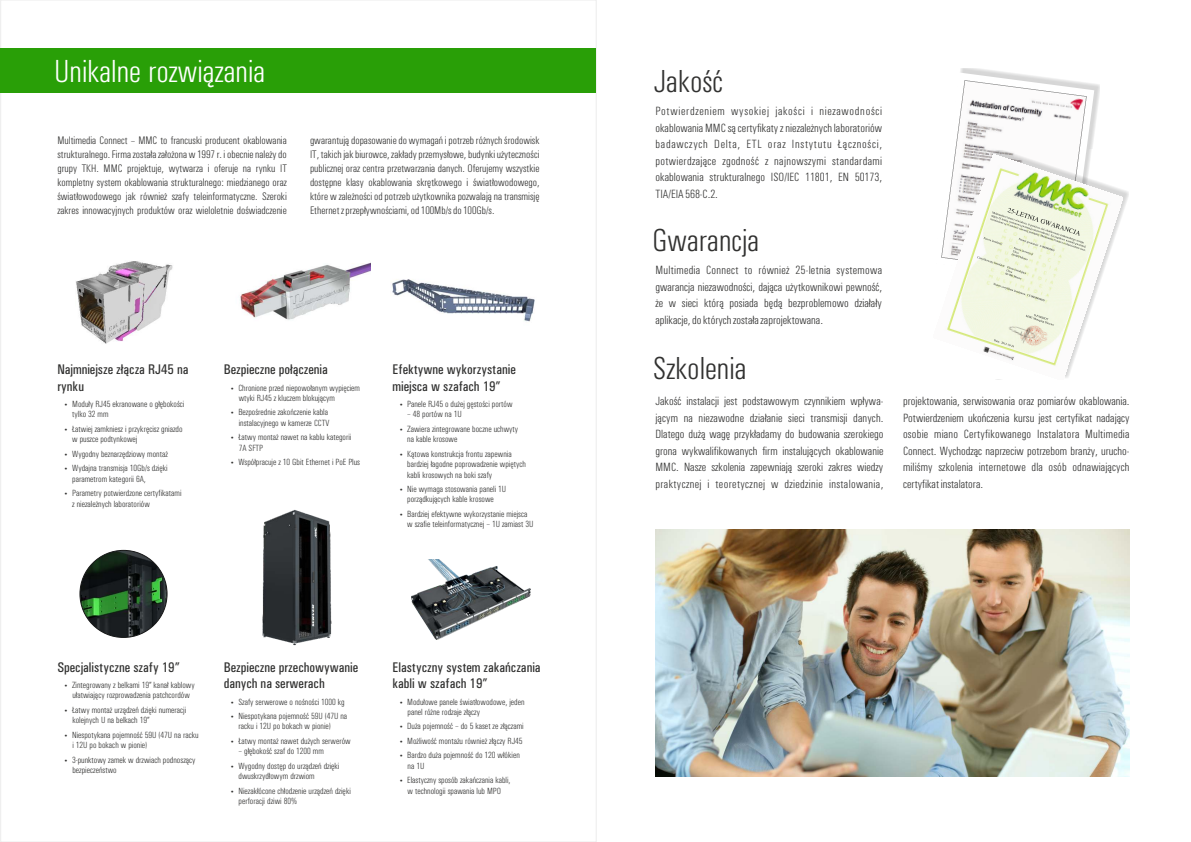
<style>
.page{position:relative;width:1191px;height:842px;background:#fff}
.page>*{position:absolute;margin:0;border:0;box-sizing:border-box;transform-origin:0 0}
.t1{font:300 condensed 32.1px "Univers";color:#fff}
.t2{font:300 condensed 32px "Univers";color:#313130}
.t3{font:500 condensed 14px/16.5px "Univers";color:#313130}
.t4{font:300 condensed 12px/16.6px "Univers";letter-spacing:.005em;color:#313130;text-align:justify}
.t5{font:300 condensed 11px/13.9px "Univers";color:#313130;text-align:justify}
.t6{font:300 condensed 9px/10.4px "Univers";color:#313130}
</style>
<div class="page">
<img style="left:392px;top:279px;width:143px;height:43px">
<img style="left:412px;top:559px;width:118px;height:80px">
<img style="left:76px;top:261px;width:97px;height:83px">
<img style="left:240px;top:262px;width:131px;height:58px">
<img style="left:262px;top:509px;width:70px;height:137px">
<img style="left:80px;top:550px;width:87px;height:87px;border-radius:50%">
<div style="left:1px;top:48px;width:595px;height:45px;background:#299f07"></div>
<div style="left:935px;top:68px;width:164px;height:212px;background:#151616;opacity:.18"></div>
<div style="left:934px;top:150px;width:194px;height:229px;background:#151616;opacity:.18"></div>
<img style="left:934px;top:155px;width:188px;height:225px">
<svg style="left:934px;top:72px;width:160px;height:229px"></svg>
<svg style="left:1025px;top:314px;width:29px;height:12px"></svg>
<svg style="left:993px;top:339px;width:21px;height:8px"></svg>
<img style="left:655px;top:529px;width:474px;height:247px">
<h1 class="t1" style="left:54px;top:60px;width:213px">Unikalne rozwiązania</h1>
<p class="t5" style="left:57px;top:135px;width:231px">Multimedia Connect – MMC to francuski producent okablowania strukturalnego. Firma została założona w 1997 r. i obecnie należy do grupy TKH. MMC projektuje, wytwarza i oferuje na rynku IT kompletny system okablowania strukturalnego: miedzianego oraz światłowodowego jak również szafy teleinformatyczne. Szeroki zakres innowacyjnych produktów oraz wieloletnie doświadczenie</p>
<p class="t5" style="left:310px;top:135px;width:231px">gwarantują dopasowanie do wymagań i potrzeb różnych środowisk IT, takich jak biurowce, zakłady przemysłowe, budynki użyteczności publicznej oraz centra przetwarzania danych. Oferujemy wszystkie dostępne klasy okablowania skrętkowego i światłowodowego, które w zależności od potrzeb użytkownika pozwalają na transmisję Ethernet z przepływnościami, od 100Mb/s do 100Gb/s.</p>
<h3 class="t3" style="left:57px;top:363px;width:132px">Najmniejsze złącza RJ45 na rynku</h3>
<p class="t6" style="left:72px;top:400px;width:114px">Moduły RJ45 ekranowane o głębokości tylko 32 mm</p>
<p class="t6" style="left:72px;top:424px;width:112px">Łatwiej zamkniesz i przykręcisz gniazdo w puszce podtynkowej</p>
<p class="t6" style="left:72px;top:447px;width:97px;line-height:14.5px">Wygodny beznarzędziowy montaż<br>Wydajna transmisja 10Gb/s dzięki</p>
<p class="t6" style="left:72px;top:472px;width:111px;line-height:14.5px">parametrom kategorii 6A,<br>Parametry potwierdzone certyfikatami</p>
<p class="t6" style="left:72px;top:499px;width:79px">z niezależnych laboratoriów</p>
<h3 class="t3" style="left:224px;top:363px;width:106px">Bezpieczne połączenia</h3>
<p class="t6" style="left:238px;top:383px;width:123px">Chronione przed niepowołanym wypięciem wtyki RJ45 z kluczem blokującym</p>
<p class="t6" style="left:238px;top:408px;width:92px">Bezpośrednie zakończenie kabla instalacyjnego w kamerze CCTV</p>
<p class="t6" style="left:238px;top:433px;width:115px">Łatwy montaż nawet na kablu kategorii<br>7A SFTP</p>
<p class="t6" style="left:238px;top:458px;width:123px">Współpracuje z 10 Gbit Ethernet i PoE Plus</p>
<h3 class="t3" style="left:392px;top:363px;width:125px">Efektywne wykorzystanie miejsca w szafach 19”</h3>
<p class="t6" style="left:407px;top:400px;width:107px">Panele RJ45 o dużej gęstości portów</p>
<p class="t6" style="left:407px;top:408px;width:112px;line-height:14.5px">– 48 portów na 1U<br>Zawiera zintegrowane boczne uchwyty</p>
<p class="t6" style="left:407px;top:433px;width:106px;line-height:14.5px">na kable krosowe<br>Kątowa konstrukcja frontu zapewnia</p>
<p class="t6" style="left:407px;top:460px;width:120px">bardziej łagodne poprowadzenie wpiętych kabli krosowych na boki szafy</p>
<p class="t6" style="left:407px;top:484px;width:100px">Nie wymaga stosowania paneli 1U porządkujących kable krosowe</p>
<p class="t6" style="left:407px;top:509px;width:128px">Bardziej efektywne wykorzystanie miejsca w szafie teleinformatycznej – 1U zamiast 3U</p>
<h3 class="t3" style="left:57px;top:660px;width:124px">Specjalistyczne szafy 19”</h3>
<p class="t6" style="left:72px;top:680px;width:124px">Zintegrowany z belkami 19” kanał kablowy ułatwiający rozprowadzenia patchcordów</p>
<p class="t6" style="left:72px;top:705px;width:116px">Łatwy montaż urządzeń dzięki numeracji kolejnych U na belkach 19”</p>
<p class="t6" style="left:72px;top:730px;width:128px">Niespotykana pojemność 59U (47U na racku i 12U po bokach w pionie)</p>
<p class="t6" style="left:72px;top:755px;width:125px">3-punktowy zamek w drzwiach podnoszący bezpieczeństwo</p>
<h3 class="t3" style="left:224px;top:660px;width:136px">Bezpieczne przechowywanie danych na serwerach</h3>
<p class="t6" style="left:238px;top:695px;width:110px;line-height:14.5px">Szafy serwerowe o nośności 1000 kg<br>Niespotykana pojemność 59U (47U na</p>
<p class="t6" style="left:238px;top:720px;width:114px;line-height:14.5px">racku i 12U po bokach w pionie)<br>Łatwy montaż nawet dużych serwerów</p>
<p class="t6" style="left:238px;top:745px;width:103px;line-height:14.5px">– głębokość szaf do 1200 mm<br>Wygodny dostęp do urządzeń dzięki</p>
<p class="t6" style="left:238px;top:769px;width:114px;line-height:14.5px">dwuskrzydłowym drzwiom<br>Niezakłócone chłodzenie urządzeń dzięki</p>
<p class="t6" style="left:239px;top:796px;width:60px">perforacji dziwi 80%</p>
<h3 class="t3" style="left:392px;top:660px;width:149px">Elastyczny system zakańczania kabli w szafach 19”</h3>
<p class="t6" style="left:407px;top:697px;width:119px">Modułowe panele światłowodowe, jeden panel różne rodzaje złączy</p>
<p class="t6" style="left:407px;top:720px;width:118px;line-height:14.5px">Duża pojemność – do 5 kaset ze złączami<br>Możliwość montażu również złączy RJ45<br>Bardzo duża pojemność do 120 włókien</p>
<p class="t6" style="left:407px;top:759px;width:105px;line-height:14.5px">na 1U<br>Elastyczny sposób zakańczania kabli,</p>
<p class="t6" style="left:407px;top:786px;width:95px">w technologii spawania lub MPO</p>
<h2 class="t2" style="left:654px;top:70px;width:71px">Jakość</h2>
<p class="t4" style="left:655px;top:104px;width:228px">Potwierdzeniem wysokiej jakości i niezawodności okablowania MMC są certyfikaty z niezależnych laboratoriów badawczych Delta, ETL oraz Instytutu Łączności, potwierdzające zgodność z najnowszymi standardami okablowania strukturalnego ISO/IEC 11801, EN 50173, TIA/EIA 568-C.2.</p>
<h2 class="t2" style="left:652px;top:229px;width:109px">Gwarancja</h2>
<h3 class="t4" style="left:655px;top:263px;width:228px">Multimedia Connect to również 25-letnia systemowa gwarancja niezawodności, dająca użytkownikowi pewność, że w sieci którą posiada będą bezproblemowo działały aplikacje, do których została zaprojektowana.</h3>
<h2 class="t2" style="left:653px;top:357px;width:95px">Szkolenia</h2>
<p class="t4" style="left:655px;top:394px;width:229px">Jakość instalacji jest podstawowym czynnikiem wpływa&shy;jącym na niezawodne działanie sieci transmisji danych.<br>Dlatego dużą wagę przykładamy do budowania szerokiego grona wykwalifikowanych firm instalujących okablowanie MMC. Nasze szkolenia zapewniają szeroki zakres wiedzy praktycznej i teoretycznej w dziedzinie instalowania,</p>
<p class="t4" style="left:903px;top:394px;width:228px">projektowania, serwisowania oraz pomiarów okablowania.<br>Potwierdzeniem ukończenia kursu jest certyfikat nadający osobie miano Certyfikowanego Instalatora Multimedia Connect. Wychodząc naprzeciw potrzebom branży, urucho&shy;miliśmy szkolenia internetowe dla osób odnawiających certyfikat instalatora.</p>
</div>
